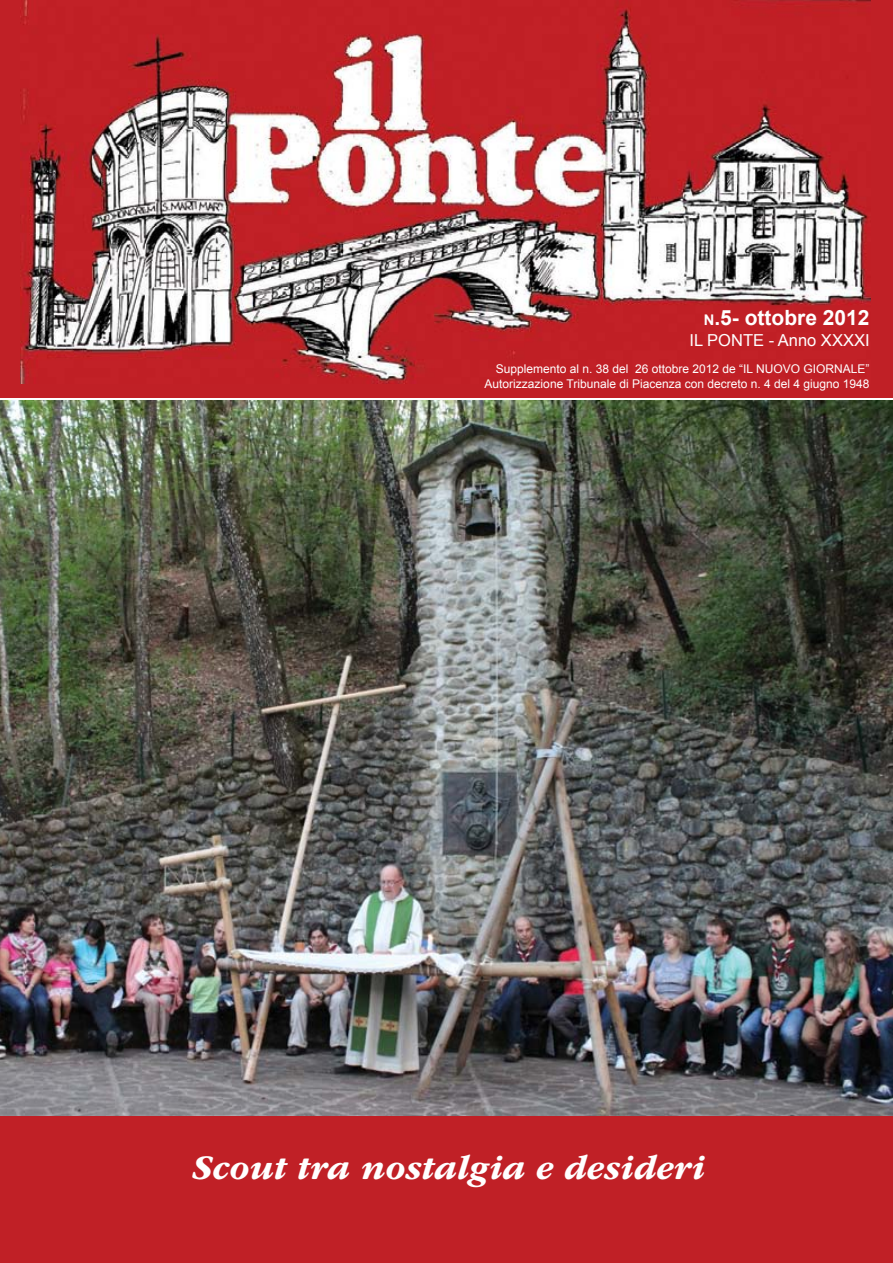
<style>
.page{position:relative;width:893px;height:1263px;background:#fff}
.page>*{position:absolute;margin:0;border:0;box-sizing:border-box;transform-origin:0 0}
.t1{font:italic 700 36px "ITC Garamond Std";color:#fff}
.t2{font:700 21px "Arial";color:#fff}
.t3{font:16.5px "Arial";color:#fff}
.t4{font:12px/14.4px "Arial";color:#fff;text-align:right}
.s1{font-size:14.7px}
</style>
<div class="page">
<div style="left:0;top:0;width:893px;height:398px;background:#c02026"></div>
<img style="left:21px;top:0;width:849px;height:383px">
<div style="left:0;top:400px;width:893px;height:863px;background:#c02026"></div>
<img style="left:0;top:400px;width:893px;height:715px">
<h2 class="t2" style="left:704px;top:303px;width:167px"><span class="s1">n</span>.5- ottobre 2012</h2>
<h3 class="t3" style="left:689px;top:329px;width:182px">IL PONTE - Anno XXXXI</h3>
<p class="t4" style="left:485px;top:362px;width:386px">Supplemento al n. 38 del 26 ottobre 2012 de “IL NUOVO GIORNALE”<br>Autorizzazione Tribunale di Piacenza con decreto n. 4 del 4 giugno 1948</p>
<h1 class="t1" style="left:192px;top:1147px;width:514px">Scout tra nostalgia e desideri</h1>
</div>
